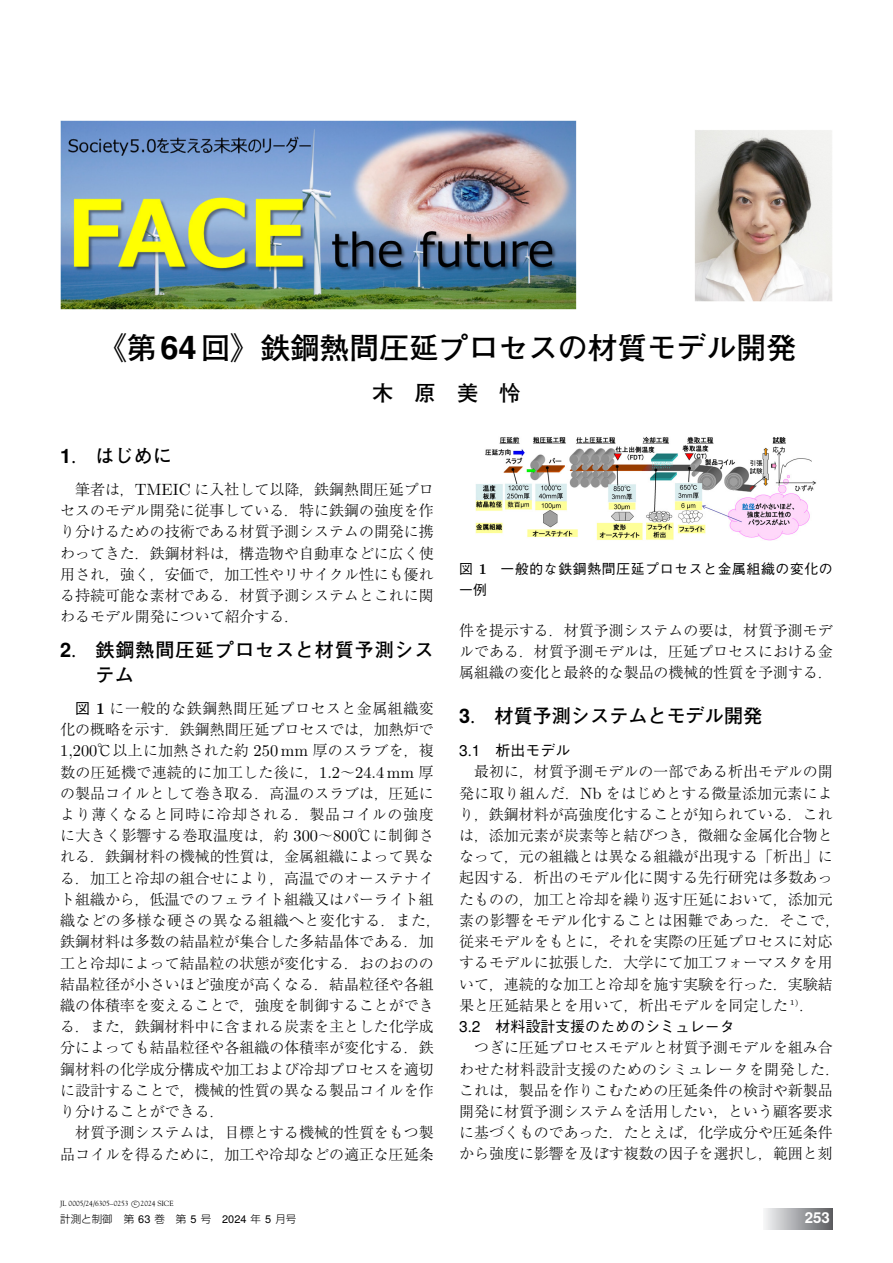
<style>
.page{position:relative;width:893px;height:1263px;background:#fff}
.page>*{position:absolute;margin:0;border:0;box-sizing:border-box;transform-origin:0 0}
.t1{font:700 29.7px "Futo Go B101 Pr 6 N";color:#000}
.t2{font:700 21.3px "Futo Go B101 Pr 6 N";color:#000}
.t3{font:700 19.05px "Futo Go B101 Pr 6 N";color:#000}
.t4{font:700 19.05px/25.3px "Futo Go B101 Pr 6 N";letter-spacing:.045em;color:#000}
.t5{font:300 15px/21.1px "Ryumin Pr 6 N";color:#000;text-align:justify}
.t6{font:500 15px "Gothic BBB Pr 6 N";color:#000}
.t7{font:700 15px "Te X Gyre Heros";color:#fff}
.t8{font:500 13.8px/20.9px "Gothic BBB Pr 6 N";letter-spacing:.045em;color:#000}
.t9{font:300 10.5px "Shin Go Pr 6 N";color:#000}
.t10{font:7.5px "Goudy Std";color:#000}
.s1{font-family:"Helvetica";font-size:32.55px}
.s2{font-family:"Te X Gyre Heros";font-size:19.95px}
.s3{font-family:"Te X Gyre Termes";font-weight:400;font-size:20.85px}
.s4{font-family:"LM Roman 10";font-weight:400;font-size:16.35px}
.s5{font-family:"Gothic BBB Pr 6 N";font-weight:500}
.s6{font-family:"LM Roman Demi 10";font-weight:400;font-size:16.35px}
.s7{font-family:"LM Roman Demi 10";font-weight:400;font-size:15.15px}
.s8{font-family:"Te X Gyre Heros";font-weight:400;font-size:15.6px}
.s9{font-family:"Te X Gyre Termes";font-weight:400;font-size:16.35px}
.s10{font-family:"CMSY5"}
.s11{font-family:"Te X Gyre Heros";font-weight:400;font-size:10.95px}
</style>
<div class="page">
<img style="left:60px;top:120px;width:517px;height:189px">
<img style="left:695px;top:130px;width:137px;height:171px">
<img style="left:475px;top:437px;width:341px;height:103px">
<div style="left:763px;top:1208px;width:69px;height:21px;background:linear-gradient(to right,#f5f6f8,#5c5d61)"></div>
<h1 class="t1" style="left:97px;top:333px;width:701px">《第<span class="s1">64</span>回》鉄鋼熱間圧延プロセスの材質モデル開発</h1>
<h2 class="t2" style="left:372px;top:382px;width:150px">木原美怜</h2>
<p class="t3" style="left:60px;top:447px;width:113px"><span class="s2">1</span><span class="s3">.</span> はじめに</p>
<p class="t5" style="left:60px;top:479px;width:375px;text-indent:15px">筆者は，<span class="s4">TMEIC</span> に入社して以降，鉄鋼熱間圧延プロセスのモデル開発に従事している．特に鉄鋼の強度を作り分けるための技術である材質予測システムの開発に携わってきた．鉄鋼材料は，構造物や自動車などに広く使用され，強く，安価で，加工性やリサイクル性にも優れる持続可能な素材である．材質予測システムとこれに関わるモデル開発について紹介する．</p>
<p class="t4" style="left:96px;top:637px;width:340px;text-indent:-35px"><span class="s2">2</span><span class="s3">.</span> 鉄鋼熱間圧延プロセスと材質予測システム</p>
<p class="t5" style="left:60px;top:698px;width:383px;text-align:left;text-indent:15px"><span class="s5">図</span> <span class="s6">1</span> に一般的な鉄鋼熱間圧延プロセスと金属組織変化の概略を示す．鉄鋼熱間圧延プロセスでは，加熱炉で<br><span class="s4">1,200</span>℃以上に加熱された約 <span class="s4">250 mm</span> 厚のスラブを，複数の圧延機で連続的に加工した後に，<span class="s4">1.2</span>～<span class="s4">24.4 mm</span> 厚の製品コイルとして巻き取る．高温のスラブは，圧延により薄くなると同時に冷却される．製品コイルの強度に大きく影響する巻取温度は，約 <span class="s4">300</span>～<span class="s4">800</span>℃に制御される．鉄鋼材料の機械的性質は，金属組織によって異なる．加工と冷却の組合せにより，高温でのオーステナイト組織から，低温でのフェライト組織又はパーライト組織などの多様な硬さの異なる組織へと変化する．また，鉄鋼材料は多数の結晶粒が集合した多結晶体である．加工と冷却によって結晶粒の状態が変化する．おのおのの結晶粒径が小さいほど強度が高くなる．結晶粒径や各組織の体積率を変えることで，強度を制御することができる．また，鉄鋼材料中に含まれる炭素を主とした化学成分によっても結晶粒径や各組織の体積率が変化する．鉄鋼材料の化学成分構成や加工および冷却プロセスを適切に設計することで，機械的性質の異なる製品コイルを作り分けることができる．</p>
<p class="t5" style="left:60px;top:1122px;width:375px;text-align:right">材質予測システムは，目標とする機械的性質をもつ製品コイルを得るために，加工や冷却などの適正な圧延条</p>
<p class="t8" style="left:459px;top:558px;width:375px">図 <span class="s7">1</span> 一般的な鉄鋼熱間圧延プロセスと金属組織の変化の一例</p>
<p class="t5" style="left:459px;top:619px;width:375px">件を提示する．材質予測システムの要は，材質予測モデルである．材質予測モデルは，圧延プロセスにおける金属組織の変化と最終的な製品の機械的性質を予測する．</p>
<p class="t3" style="left:459px;top:706px;width:305px"><span class="s2">3</span><span class="s3">.</span> 材質予測システムとモデル開発</p>
<p class="t6" style="left:459px;top:743px;width:113px"><span class="s8">3</span><span class="s9">.</span><span class="s8">1</span> 析出モデル</p>
<p class="t5" style="left:459px;top:761px;width:383px;text-align:left;text-indent:15px">最初に，材質予測モデルの一部である析出モデルの開発に取り組んだ．<span class="s4">Nb</span> をはじめとする微量添加元素により，鉄鋼材料が高強度化することが知られている．これは，添加元素が炭素等と結びつき，微細な金属化合物となって，元の組織とは異なる組織が出現する「析出」に起因する．析出のモデル化に関する先行研究は多数あったものの，加工と冷却を繰り返す圧延において，添加元素の影響をモデル化することは困難であった．そこで，従来モデルをもとに，それを実際の圧延プロセスに対応するモデルに拡張した．大学にて加工フォーマスタを用いて，連続的な加工と冷却を施す実験を行った．実験結果と圧延結果とを用いて，析出モデルを同定した <sup>1)</sup>．</p>
<p class="t6" style="left:459px;top:1019px;width:277px"><span class="s8">3</span><span class="s9">.</span><span class="s8">2</span> 材料設計支援のためのシミュレータ</p>
<p class="t5" style="left:459px;top:1037px;width:383px;text-align:center">つぎに圧延プロセスモデルと材質予測モデルを組み合<br>わせた材料設計支援のためのシミュレータを開発した．これは，製品を作りこむための圧延条件の検討や新製品開発に材質予測システムを活用したい，という顧客要求に基づくものであった．たとえば，化学成分や圧延条件から強度に影響を及ぼす複数の因子を選択し，範囲と刻</p>
<p class="t10" style="left:60px;top:1200px;width:115px">JL 0005/24/6305–0253 <span class="s10">⃝</span>c 2024 SICE</p>
<p class="t9" style="left:60px;top:1214px;width:238px">計測と制御 第<span class="s11">63</span>巻 第<span class="s11">5</span>号 <span class="s11">2024</span>年<span class="s11">5</span>月号</p>
<p class="t7" style="left:805px;top:1212px;width:27px">253</p>
</div>
